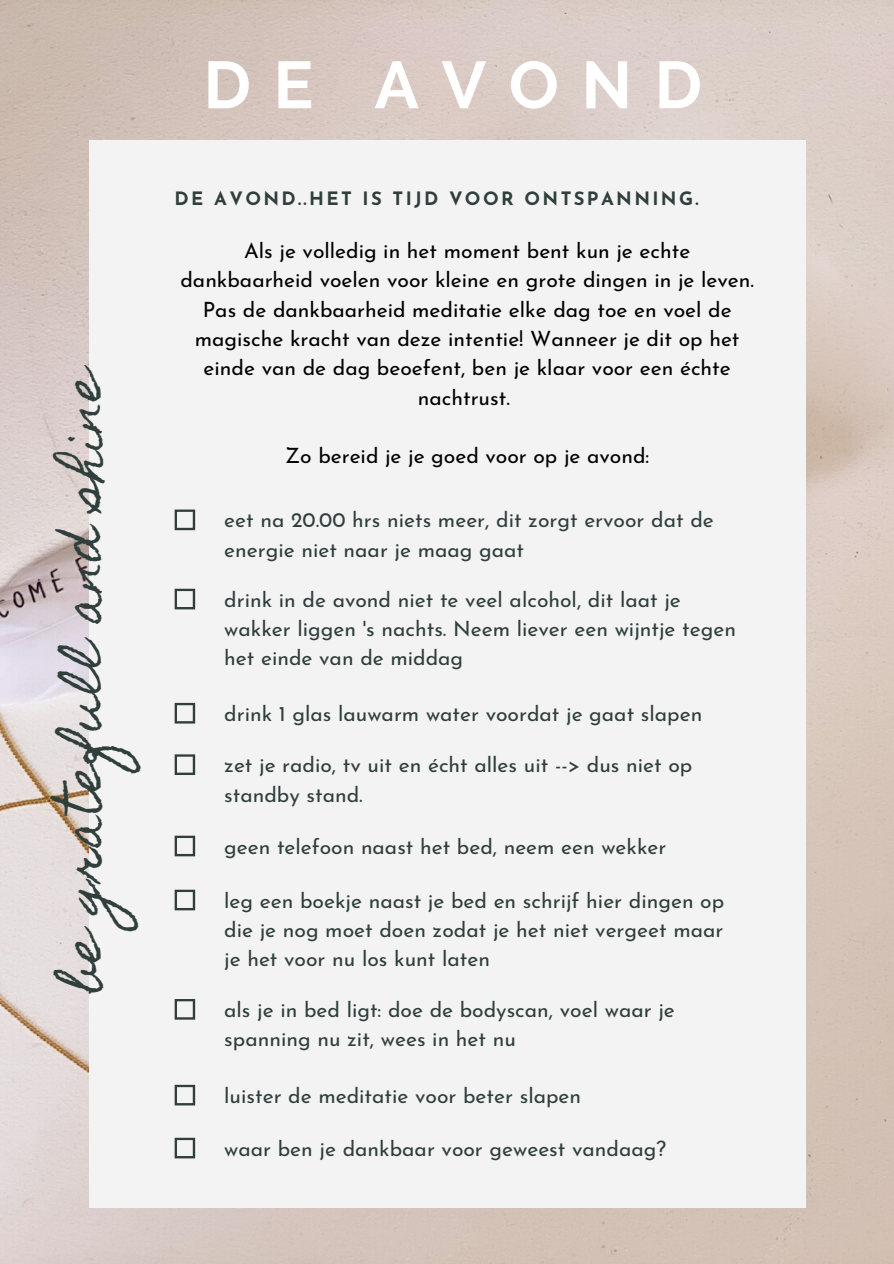
<style>
.page{position:relative;width:894px;height:1264px;background:#fff}
.page>*{position:absolute;margin:0;border:0;box-sizing:border-box;transform-origin:0 0}
.t1{font:700 66.3px "Raleway";letter-spacing:.34em;color:#fff}
.t2{font:48.3px "Homemade Apple";color:#303f3c}
.t3{font:21px/29.4px "Josefin Sans";color:#303f3c}
.t4{font:21px/29.2px "Josefin Sans";color:#000;text-align:center}
.t5{font:700 18.45px "Josefin Sans";letter-spacing:.13em;color:#303f3c}
</style>
<div class="page">
<img style="left:0;top:0;width:893px;height:1263px">
<div style="left:89px;top:140px;width:717px;height:1068px;background:#f3f3f3"></div>
<svg style="left:174px;top:1084px;width:21px;height:21px"></svg>
<svg style="left:174px;top:999px;width:21px;height:20px"></svg>
<svg style="left:174px;top:754px;width:21px;height:21px"></svg>
<svg style="left:174px;top:889px;width:21px;height:21px"></svg>
<svg style="left:174px;top:588px;width:21px;height:21px"></svg>
<svg style="left:174px;top:835px;width:21px;height:21px"></svg>
<svg style="left:174px;top:509px;width:21px;height:21px"></svg>
<svg style="left:174px;top:703px;width:21px;height:20px"></svg>
<svg style="left:174px;top:1137px;width:21px;height:21px"></svg>
<h2 class="t2" style="left:55px;top:991px;width:629px;rotate:-90deg">be grateful and shine</h2>
<h1 class="t1" style="left:203px;top:46px;width:500px">DE AVOND</h1>
<p class="t5" style="left:174px;top:191px;width:525px">DE AVOND..HET IS TIJD VOOR ONTSPANNING.</p>
<p class="t4" style="left:180px;top:238px;width:575px">Als je volledig in het moment bent kun je echte dankbaarheid voelen voor kleine en grote dingen in je leven.<br>Pas de dankbaarheid meditatie elke dag toe en voel de magische kracht van deze intentie! Wanneer je dit op het einde van de dag beoefent, ben je klaar voor een échte nachtrust.</p>
<p class="t4" style="left:285px;top:443px;width:365px">Zo bereid je je goed voor op je avond:</p>
<p class="t3" style="left:224px;top:507px;width:491px">eet na 20.00 hrs niets meer, dit zorgt ervoor dat de energie niet naar je maag gaat</p>
<p class="t3" style="left:224px;top:586px;width:513px">drink in de avond niet te veel alcohol, dit laat je wakker liggen 's nachts. Neem liever een wijntje tegen het einde van de middag</p>
<p class="t3" style="left:224px;top:700px;width:479px">drink 1 glas lauwarm water voordat je gaat slapen</p>
<p class="t3" style="left:224px;top:752px;width:469px">zet je radio, tv uit en écht alles uit --&gt; dus niet op standby stand.</p>
<p class="t3" style="left:224px;top:833px;width:443px">geen telefoon naast het bed, neem een wekker</p>
<p class="t3" style="left:224px;top:887px;width:501px;text-align:justify">leg een boekje naast je bed en schrijf hier dingen op die je nog moet doen zodat je het niet vergeet maar je het voor nu los kunt laten</p>
<p class="t3" style="left:224px;top:996px;width:452px">als je in bed ligt: doe de bodyscan, voel waar je spanning nu zit, wees in het nu</p>
<p class="t3" style="left:224px;top:1082px;width:358px">luister de meditatie voor beter slapen</p>
<p class="t3" style="left:224px;top:1135px;width:443px">waar ben je dankbaar voor geweest vandaag?</p>
</div>
